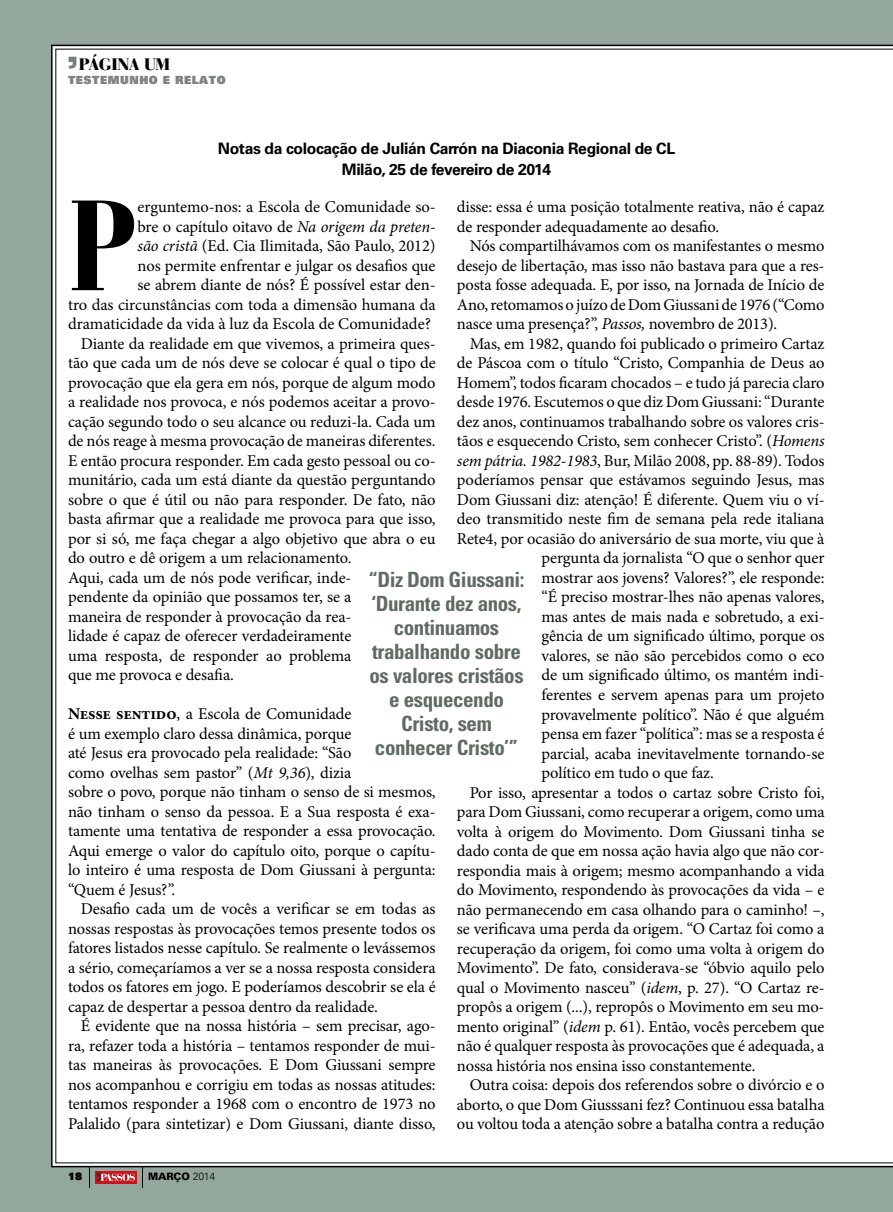
<style>
.page{position:relative;width:893px;height:1212px;background:#93a79d}
.page>*{position:absolute;margin:0;border:0;box-sizing:border-box;transform-origin:0 0}
.t1{font:700 condensed 127.35px "Bauer Bodoni Std";color:#000}
.t2{font:700 condensed 21px/24px "Univers LT Std";letter-spacing:-.02em;color:#606b64;text-align:center}
.t3{font:16.5px/19.5px "Minion Pro";letter-spacing:-.01em;color:#000;text-align:justify}
.t4{font:900 16.5px "Bauer Bodoni Std";letter-spacing:-.025em;color:#000}
.t5{font:700 15.75px/21px "Univers LT Std";letter-spacing:-.025em;color:#000;text-align:center}
.t6{font:11.25px "Univers LT Std X Black";letter-spacing:.05em;color:#808285}
.t7{font:900 10.2px "Univers LT Std";letter-spacing:-.02em;color:#000}
.t8{font:10.2px "Univers LT Std X Black";color:#000}
.s1{font-style:italic}
.s2{font-weight:700}
.s3{font-weight:300;font-size:10.5px}
</style>
<div class="page">
<div style="left:56px;top:49px;width:837px;height:1114px;background:#fff"></div>
<div style="left:95px;top:1171px;width:42px;height:12px;background:#c4161c"></div>
<svg style="left:96px;top:1172px;width:39px;height:9px"></svg>
<svg style="left:89px;top:1167px;width:1px;height:21px"></svg>
<svg style="left:69px;top:57px;width:7px;height:12px"></svg>
<p class="t4" style="left:79px;top:54px;width:93px">PÁGINA UM</p>
<p class="t6" style="left:68px;top:72px;width:159px">TESTEMUNHO E RELATO</p>
<p class="t5" style="left:218px;top:138px;width:459px">Notas da colocação de Julián Carrón na Diaconia Regional de CL<br>Milão, 25 de fevereiro de 2014</p>
<h1 class="t1" style="left:68px;top:172px;width:72px">P</h1>
<p class="t3" style="left:138px;top:197px;width:300px">erguntemo-nos: a Escola de Comunidade so-</p>
<p class="t3" style="left:457px;top:197px;width:369px">disse: essa é uma posição totalmente reativa, não é capaz de responder adequadamente ao desafio.</p>
<p class="t3" style="left:457px;top:236px;width:369px;text-indent:13px">Nós compartilhávamos com os manifestantes o mesmo desejo de libertação, mas isso não bastava para que a res&shy;posta fosse adequada. E, por isso, na Jornada de Início de Ano, retomamos o juízo de Dom Giussani de 1976 (“Como nasce uma presença?”, <span class="s1">Passos,</span> novembro de 2013).</p>
<p class="t3" style="left:470px;top:334px;width:356px">Mas, em 1982, quando foi publicado o primeiro Cartaz</p>
<p class="t3" style="left:457px;top:353px;width:369px">de Páscoa com o título “Cristo, Companhia de Deus ao</p>
<p class="t3" style="left:457px;top:373px;width:369px">Homem”, todos ficaram chocados – e tudo já parecia claro</p>
<p class="t3" style="left:457px;top:392px;width:369px">desde 1976. Escutemos o que diz Dom Giussani: “Durante</p>
<p class="t3" style="left:457px;top:412px;width:369px">dez anos, continuamos trabalhando sobre os valores cris-</p>
<p class="t3" style="left:457px;top:431px;width:369px">tãos e esquecendo Cristo, sem conhecer Cristo”. (<span class="s1">Homens</span></p>
<p class="t3" style="left:457px;top:451px;width:369px"><span class="s1">sem pátria. 1982-1983</span>, Bur, Milão 2008, pp. 88-89). Todos</p>
<p class="t3" style="left:457px;top:470px;width:369px">poderíamos pensar que estávamos seguindo Jesus, mas</p>
<p class="t3" style="left:457px;top:490px;width:369px">Dom Giussani diz: atenção! É diferente. Quem viu o ví-</p>
<p class="t3" style="left:457px;top:509px;width:369px">deo transmitido neste fim de semana pela rede italiana</p>
<p class="t3" style="left:457px;top:529px;width:369px">Rete4, por ocasião do aniversário de sua morte, viu que à</p>
<p class="t3" style="left:542px;top:548px;width:285px">pergunta da jornalista “O que o senhor quer</p>
<p class="t3" style="left:542px;top:568px;width:284px">mostrar aos jovens? Valores?”, ele responde:</p>
<p class="t3" style="left:542px;top:587px;width:285px">“É preciso mostrar-lhes não apenas valores,</p>
<p class="t3" style="left:542px;top:607px;width:285px">mas antes de mais nada e sobretudo, a exi-</p>
<p class="t3" style="left:542px;top:626px;width:284px">gência de um significado último, porque os</p>
<p class="t3" style="left:542px;top:646px;width:285px">valores, se não são percebidos como o eco</p>
<p class="t3" style="left:542px;top:665px;width:285px">de um significado último, os mantém indi-</p>
<p class="t3" style="left:542px;top:685px;width:284px">ferentes e servem apenas para um projeto</p>
<p class="t3" style="left:542px;top:704px;width:284px">provavelmente político”. Não é que alguém</p>
<p class="t3" style="left:542px;top:724px;width:285px">pensa em fazer “política”: mas se a resposta é</p>
<p class="t3" style="left:542px;top:743px;width:285px">parcial, acaba inevitavelmente tornando-se</p>
<p class="t3" style="left:542px;top:763px;width:174px">político em tudo o que faz.</p>
<p class="t3" style="left:470px;top:782px;width:356px">Por isso, apresentar a todos o cartaz sobre Cristo foi,</p>
<p class="t3" style="left:457px;top:802px;width:369px">para Dom Giussani, como recuperar a origem, como uma</p>
<p class="t3" style="left:457px;top:821px;width:369px">volta à origem do Movimento. Dom Giussani tinha se</p>
<p class="t3" style="left:457px;top:841px;width:369px">dado conta de que em nossa ação havia algo que não cor-</p>
<p class="t3" style="left:457px;top:860px;width:369px">respondia mais à origem; mesmo acompanhando a vida</p>
<p class="t3" style="left:457px;top:880px;width:369px">do Movimento, respondendo às provocações da vida – e</p>
<p class="t3" style="left:457px;top:899px;width:369px">não permanecendo em casa olhando para o caminho! –,</p>
<p class="t3" style="left:457px;top:919px;width:369px">se verificava uma perda da origem. “O Cartaz foi como a</p>
<p class="t3" style="left:457px;top:938px;width:369px">recuperação da origem, foi como uma volta à origem do</p>
<p class="t3" style="left:457px;top:958px;width:369px">Movimento”. De fato, considerava-se “óbvio aquilo pelo</p>
<p class="t3" style="left:457px;top:977px;width:369px">qual o Movimento nasceu” (<span class="s1">idem</span>, p. 27). “O Cartaz re-</p>
<p class="t3" style="left:457px;top:997px;width:369px">propôs a origem (...), repropôs o Movimento em seu mo-</p>
<p class="t3" style="left:457px;top:1016px;width:369px">mento original” (<span class="s1">idem</span> p. 61). Então, vocês percebem que</p>
<p class="t3" style="left:457px;top:1036px;width:369px">não é qualquer resposta às provocações que é adequada, a</p>
<p class="t3" style="left:457px;top:1055px;width:300px">nossa história nos ensina isso constantemente.</p>
<p class="t3" style="left:470px;top:1075px;width:356px">Outra coisa: depois dos referendos sobre o divórcio e o</p>
<p class="t3" style="left:457px;top:1094px;width:369px">aborto, o que Dom Giusssani fez? Continuou essa batalha</p>
<p class="t3" style="left:457px;top:1114px;width:369px">ou voltou toda a atenção sobre a batalha contra a redução</p>
<p class="t3" style="left:138px;top:217px;width:300px">bre o capítulo oitavo de <span class="s1">Na origem da preten-</span></p>
<p class="t3" style="left:138px;top:236px;width:300px"><span class="s1">são cristã</span> (Ed. Cia Ilimitada, São Paulo, 2012)</p>
<p class="t3" style="left:138px;top:256px;width:300px">nos permite enfrentar e julgar os desafios que</p>
<p class="t3" style="left:138px;top:275px;width:300px">se abrem diante de nós? É possível estar den-</p>
<p class="t3" style="left:68px;top:295px;width:369px">tro das circunstâncias com toda a dimensão humana da</p>
<p class="t3" style="left:68px;top:314px;width:364px">dramaticidade da vida à luz da Escola de Comunidade?</p>
<p class="t3" style="left:81px;top:334px;width:356px">Diante da realidade em que vivemos, a primeira ques-</p>
<p class="t3" style="left:68px;top:353px;width:369px">tão que cada um de nós deve se colocar é qual o tipo de</p>
<p class="t3" style="left:68px;top:373px;width:369px">provocação que ela gera em nós, porque de algum modo</p>
<p class="t3" style="left:68px;top:392px;width:369px">a realidade nos provoca, e nós podemos aceitar a provo-</p>
<p class="t3" style="left:68px;top:412px;width:369px">cação segundo todo o seu alcance ou reduzi-la. Cada um</p>
<p class="t3" style="left:68px;top:431px;width:369px">de nós reage à mesma provocação de maneiras diferentes.</p>
<p class="t3" style="left:68px;top:451px;width:369px">E então procura responder. Em cada gesto pessoal ou co-</p>
<p class="t3" style="left:68px;top:470px;width:369px">munitário, cada um está diante da questão perguntando</p>
<p class="t3" style="left:68px;top:490px;width:369px">sobre o que é útil ou não para responder. De fato, não</p>
<p class="t3" style="left:68px;top:509px;width:369px">basta afirmar que a realidade me provoca para que isso,</p>
<p class="t3" style="left:68px;top:529px;width:369px">por si só, me faça chegar a algo objetivo que abra o eu</p>
<p class="t3" style="left:68px;top:548px;width:285px">do outro e dê origem a um relacionamento.</p>
<p class="t3" style="left:68px;top:568px;width:285px">Aqui, cada um de nós pode verificar, inde-</p>
<p class="t3" style="left:68px;top:587px;width:285px">pendente da opinião que possamos ter, se a</p>
<p class="t3" style="left:68px;top:607px;width:285px">maneira de responder à provocação da rea-</p>
<p class="t3" style="left:68px;top:626px;width:285px">lidade é capaz de oferecer verdadeiramente</p>
<p class="t3" style="left:68px;top:646px;width:285px">uma resposta, de responder ao problema</p>
<p class="t3" style="left:68px;top:665px;width:167px">que me provoca e desafia.</p>
<p class="t3" style="left:68px;top:704px;width:369px;text-align:left"><span class="s2">Nesse sentido</span>, a Escola de Comunidade<br>é um exemplo claro dessa dinâmica, porque<br>até Jesus era provocado pela realidade: “São<br>como ovelhas sem pastor” (<span class="s1">Mt 9,36</span>), dizia<br>sobre o povo, porque não tinham o senso de si mesmos, não tinham o senso da pessoa. E a Sua resposta é exa&shy;tamente uma tentativa de responder a essa provocação.<br>Aqui emerge o valor do capítulo oito, porque o capítu&shy;lo inteiro é uma resposta de Dom Giussani à pergunta: “Quem é Jesus?”.</p>
<p class="t3" style="left:68px;top:899px;width:369px;text-indent:13px">Desafio cada um de vocês a verificar se em todas as nossas respostas às provocações temos presente todos os fatores listados nesse capítulo. Se realmente o levássemos a sério, começaríamos a ver se a nossa resposta considera todos os fatores em jogo. E poderíamos descobrir se ela é capaz de despertar a pessoa dentro da realidade.</p>
<p class="t3" style="left:68px;top:1016px;width:369px;text-indent:13px">É evidente que na nossa história – sem precisar, ago&shy;ra, refazer toda a história – tentamos responder de mui&shy;tas maneiras às provocações. E Dom Giussani sempre nos acompanhou e corrigiu em todas as nossas atitudes: tentamos responder a 1968 com o encontro de 1973 no Palalido (para sintetizar) e Dom Giussani, diante disso,</p>
<p class="t2" style="left:368px;top:567px;width:158px">“Diz Dom Giussani: ‘Durante dez anos, continuamos trabalhando sobre os valores cristãos e esquecendo<br>Cristo, sem conhecer Cristo’”</p>
<p class="t8" style="left:68px;top:1169px;width:16px">18</p>
<p class="t7" style="left:148px;top:1170px;width:69px">MARÇO <span class="s3">2014</span></p>
</div>
